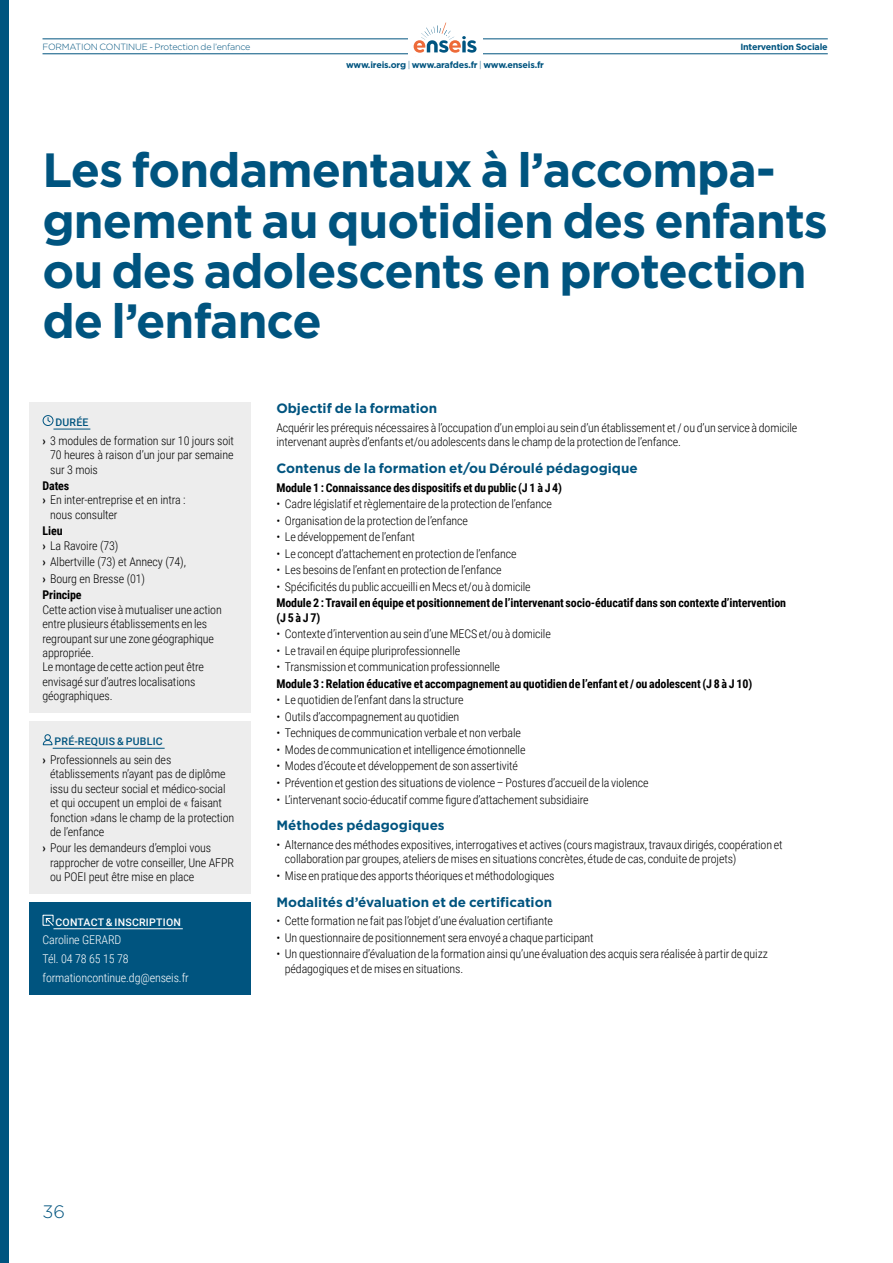
<style>
.page{position:relative;width:893px;height:1263px;background:#fff}
.page>*{position:absolute;margin:0;border:0;box-sizing:border-box;transform-origin:0 0}
.t1{font:700 48px/50.4px "Gotham";letter-spacing:-.02em;color:#00547f}
.t2{font:300 18px "Gotham";color:#00547f}
.t3{font:700 13.5px "Gotham";color:#00547f}
.LIste_rubrique{font:300 12px/14.4px "Roboto Condensed";letter-spacing:-.01em;color:#000}
.LIste_rubrique-2{font:700 12px/14.4px "Roboto Condensed";letter-spacing:-.01em;color:#000}
.t4{font:300 12px "Roboto Condensed";letter-spacing:-.01em;color:#fff}
.t5{font:500 10.5px "Roboto";letter-spacing:.025em;color:#00547f}
.t6{font:500 10.5px "Roboto";letter-spacing:.025em;color:#fff}
.t7{font:700 9px "Gotham";letter-spacing:-.02em;color:#00547f}
.t8{font:300 9px "Gotham";letter-spacing:-.02em;color:#00547f}
.s1{font-weight:300}
.s2{font-weight:700}
</style>
<div class="page">
<div style="left:0;top:0;width:9px;height:1263px;background:#00547f"></div>
<hr style="left:43px;top:54px;width:785px;height:1px;background:#00547f">
<hr style="left:43px;top:39px;width:785px;height:1px;background:#00547f">
<div style="left:30px;top:402px;width:221px;height:311px;background:#ededed"></div>
<hr style="left:53px;top:429px;width:37px;height:1px;background:#00547f">
<div style="left:43px;top:415px;width:11px;height:11px;border:1px solid #005581;border-radius:50%"></div>
<svg style="left:47px;top:417px;width:4px;height:6px"></svg>
<div style="left:30px;top:721px;width:221px;height:173px;background:#ededed"></div>
<hr style="left:53px;top:748px;width:112px;height:1px;background:#00547f">
<div style="left:44px;top:734px;width:7px;height:7px;border:1px solid #005581;border-radius:50%"></div>
<svg style="left:43px;top:739px;width:10px;height:6px"></svg>
<div style="left:30px;top:902px;width:221px;height:92px;background:#00547f"></div>
<hr style="left:53px;top:928px;width:130px;height:1px;background:#fff">
<svg style="left:43px;top:915px;width:11px;height:11px"></svg>
<div style="left:408px;top:19px;width:74px;height:37px;background:#fff"></div>
<svg style="left:414px;top:23px;width:62px;height:30px"></svg>
<p class="t8" style="left:43px;top:41px;width:209px">FORMATION CONTINUE - Protection de l’enfance</p>
<p class="t7" style="left:740px;top:41px;width:89px">Intervention Sociale</p>
<p class="t7" style="left:346px;top:59px;width:199px">www.ireis.org <span class="s1">|</span> www.arafdes.fr <span class="s1">|</span> www.enseis.fr</p>
<p class="t1" style="left:43px;top:145px;width:787px">Les fondamentaux à l’accompa&shy;gnement au quotidien des enfants ou des adolescents en protection de l’enfance</p>
<p class="t5" style="left:55px;top:415px;width:35px">DURÉE</p>
<p class="LIste_rubrique" style="left:50px;top:433px;width:185px;text-align:justify;text-indent:-8px"><span class="s2">›</span> 3 modules de formation sur 10 jours soit 70 heures à raison d’un jour par semaine sur 3 mois</p>
<p class="LIste_rubrique-2" style="left:43px;top:478px;width:28px">Dates</p>
<p class="LIste_rubrique" style="left:50px;top:492px;width:137px;text-indent:-8px"><span class="s2">›</span> En inter-entreprise et en intra : nous consulter</p>
<p class="LIste_rubrique-2" style="left:43px;top:523px;width:22px">Lieu</p>
<p class="LIste_rubrique" style="left:43px;top:538px;width:77px"><span class="s2">›</span> La Ravoire (73)</p>
<p class="LIste_rubrique" style="left:43px;top:554px;width:145px"><span class="s2">›</span> Albertville (73) et Annecy (74),</p>
<p class="LIste_rubrique" style="left:43px;top:571px;width:104px"><span class="s2">›</span> Bourg en Bresse (01)</p>
<p class="LIste_rubrique-2" style="left:43px;top:587px;width:41px">Principe</p>
<p class="LIste_rubrique" style="left:43px;top:602px;width:181px">Cette action vise à mutualiser une action entre plusieurs établissements en les regroupant sur une zone géographique appropriée.</p>
<p class="LIste_rubrique" style="left:43px;top:659px;width:163px">Le montage de cette action peut être envisagé sur d’autres localisations géographiques.</p>
<p class="t5" style="left:55px;top:734px;width:110px">PRÉ-REQUIS &amp; PUBLIC</p>
<p class="LIste_rubrique" style="left:50px;top:752px;width:186px;text-indent:-8px"><span class="s2">›</span> Professionnels au sein des établissements n’ayant pas de diplôme issu du secteur social et médico-social et qui occupent un emploi de « faisant fonction »dans le champ de la protection de l’enfance</p>
<p class="LIste_rubrique" style="left:50px;top:840px;width:185px;text-indent:-8px"><span class="s2">›</span> Pour les demandeurs d’emploi vous rapprocher de votre conseiller, Une AFPR ou POEI peut être mise en place</p>
<p class="t6" style="left:55px;top:915px;width:127px">CONTACT &amp; INSCRIPTION</p>
<p class="t4" style="left:43px;top:932px;width:80px">Caroline GERARD</p>
<p class="t4" style="left:43px;top:950px;width:88px">Tél. 04 78 65 15 78</p>
<p class="t4" style="left:43px;top:969px;width:148px">formationcontinue.dg@enseis.fr</p>
<p class="t3" style="left:276px;top:399px;width:162px">Objectif de la formation</p>
<p class="LIste_rubrique" style="left:276px;top:420px;width:522px">Acquérir les prérequis nécessaires à l’occupation d’un emploi au sein d’un établissement et / ou d’un service à domicile intervenant auprès d’enfants et/ou adolescents dans le champ de la protection de l’enfance.</p>
<p class="t3" style="left:276px;top:459px;width:363px">Contenus de la formation et/ou Déroulé pédagogique</p>
<p class="LIste_rubrique-2" style="left:276px;top:480px;width:287px">Module 1 : Connaissance des dispositifs et du public (J 1 à J 4)</p>
<p class="LIste_rubrique" style="left:276px;top:496px;width:277px">• Cadre législatif et règlementaire de la protection de l’enfance</p>
<p class="LIste_rubrique" style="left:276px;top:513px;width:193px">• Organisation de la protection de l’enfance</p>
<p class="LIste_rubrique" style="left:276px;top:529px;width:140px">• Le développement de l’enfant</p>
<p class="LIste_rubrique" style="left:276px;top:546px;width:242px">• Le concept d’attachement en protection de l’enfance</p>
<p class="LIste_rubrique" style="left:276px;top:562px;width:227px">• Les besoins de l’enfant en protection de l’enfance</p>
<p class="LIste_rubrique" style="left:276px;top:579px;width:256px">• Spécificités du public accueilli en Mecs et/ou à domicile</p>
<p class="LIste_rubrique-2" style="left:276px;top:595px;width:511px">Module 2 : Travail en équipe et positionnement de l’intervenant socio-éducatif dans son contexte d’intervention (J 5 à J 7)</p>
<p class="LIste_rubrique" style="left:276px;top:626px;width:276px">• Contexte d’intervention au sein d’une MECS et/ou à domicile</p>
<p class="LIste_rubrique" style="left:276px;top:643px;width:185px">• Le travail en équipe pluriprofessionnelle</p>
<p class="LIste_rubrique" style="left:276px;top:659px;width:225px">• Transmission et communication professionnelle</p>
<p class="LIste_rubrique-2" style="left:276px;top:676px;width:477px">Module 3 : Relation éducative et accompagnement au quotidien de l’enfant et / ou adolescent (J 8 à J 10)</p>
<p class="LIste_rubrique" style="left:276px;top:692px;width:189px">• Le quotidien de l’enfant dans la structure</p>
<p class="LIste_rubrique" style="left:276px;top:709px;width:184px">• Outils d’accompagnement au quotidien</p>
<p class="LIste_rubrique" style="left:276px;top:725px;width:246px">• Techniques de communication verbale et non verbale</p>
<p class="LIste_rubrique" style="left:276px;top:742px;width:251px">• Modes de communication et intelligence émotionnelle</p>
<p class="LIste_rubrique" style="left:276px;top:758px;width:243px">• Modes d’écoute et développement de son assertivité</p>
<p class="LIste_rubrique" style="left:276px;top:775px;width:374px">• Prévention et gestion des situations de violence – Postures d’accueil de la violence</p>
<p class="LIste_rubrique" style="left:276px;top:791px;width:314px">• L’intervenant socio-éducatif comme figure d’attachement subsidiaire</p>
<p class="t3" style="left:276px;top:816px;width:170px">Méthodes pédagogiques</p>
<p class="LIste_rubrique" style="left:285px;top:837px;width:499px;text-indent:-9px">• Alternance des méthodes expositives, interrogatives et actives (cours magistraux, travaux dirigés, coopération et collaboration par groupes, ateliers de mises en situations concrètes, étude de cas, conduite de projets)</p>
<p class="LIste_rubrique" style="left:276px;top:868px;width:280px">• Mise en pratique des apports théoriques et méthodologiques</p>
<p class="t3" style="left:276px;top:893px;width:277px">Modalités d’évaluation et de certification</p>
<p class="LIste_rubrique" style="left:276px;top:913px;width:278px">• Cette formation ne fait pas l’objet d’une évaluation certifiante</p>
<p class="LIste_rubrique" style="left:276px;top:930px;width:319px">• Un questionnaire de positionnement sera envoyé a chaque participant</p>
<p class="LIste_rubrique" style="left:285px;top:946px;width:484px;text-indent:-9px">• Un questionnaire d’évaluation de la formation ainsi qu’une évaluation des acquis sera réalisée à partir de quizz pédagogiques et de mises en situations.</p>
<h2 class="t2" style="left:43px;top:1200px;width:24px">36</h2>
</div>
